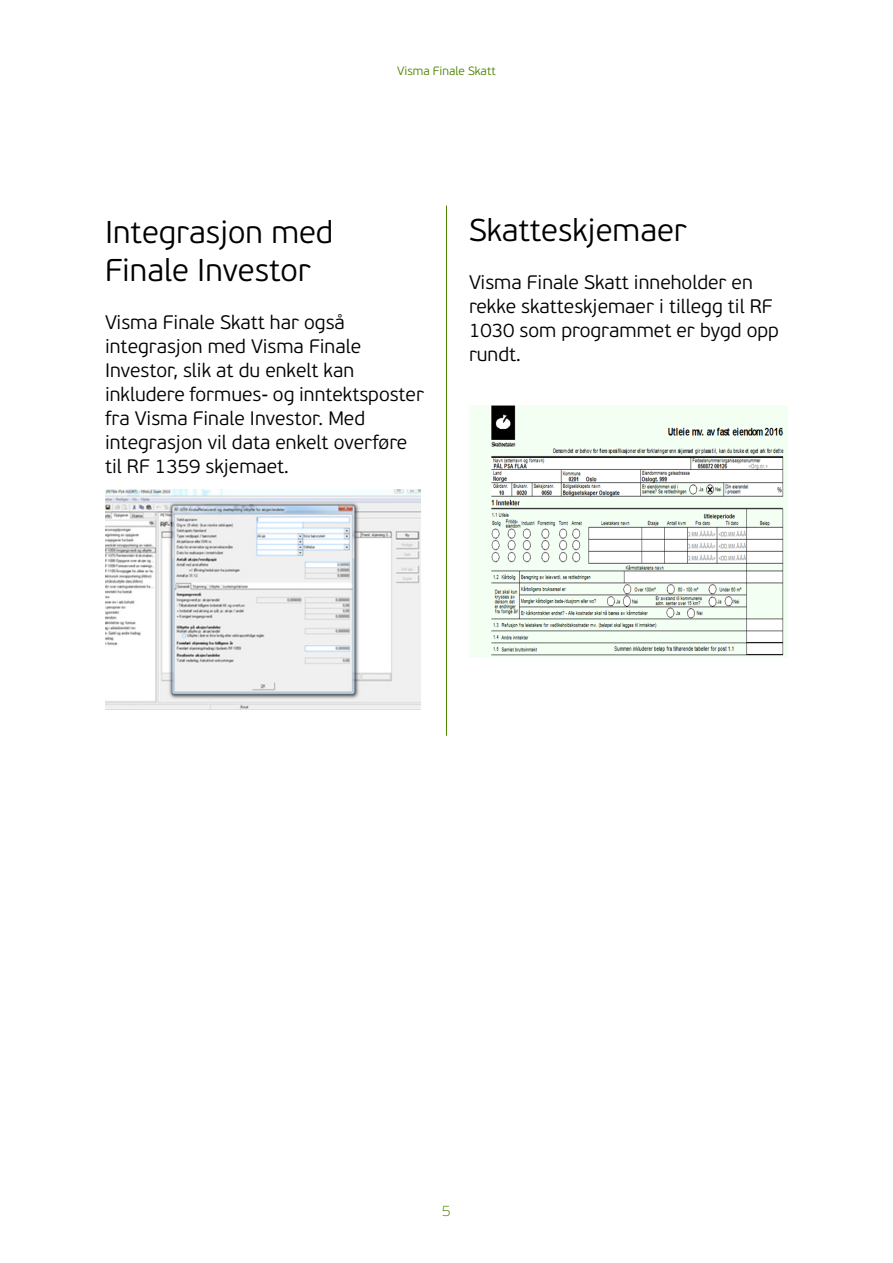
<style>
.page{position:relative;width:893px;height:1263px;background:#fff}
.page>*{position:absolute;margin:0;border:0;box-sizing:border-box;transform-origin:0 0}
.t1{font:300 31.5px/37.8px "PF Beau Sans Pro";color:#000}
.t2{font:300 19.5px/24px "PF Beau Sans Pro";color:#000}
.numbers{font:100 15px "PF Beau Sans Pro";color:#4d8400}
.t3{font:300 12px "PF Beau Sans Pro";color:#4d8400}
</style>
<div class="page">
<hr style="left:446px;top:206px;width:1px;height:530px;background:#4d8400">
<img style="left:105px;top:490px;width:316px;height:219px">
<img style="left:469px;top:405px;width:319px;height:253px">
<p class="t3" style="left:397px;top:64px;width:100px">Visma Finale Skatt</p>
<p class="t1" style="left:105px;top:214px;width:230px">Integrasjon med<br>Finale Investor</p>
<p class="t2" style="left:105px;top:310px;width:320px">Visma Finale Skatt har også integrasjon med Visma Finale<br>Investor, slik at du enkelt kan inkludere formues- og inntektsposter fra Visma Finale Investor. Med integrasjon vil data enkelt overføre til RF 1359 skjemaet.</p>
<p class="t1" style="left:469px;top:212px;width:219px">Skatteskjemaer</p>
<p class="t2" style="left:469px;top:271px;width:311px">Visma Finale Skatt inneholder en rekke skatteskjemaer i tillegg til RF<br>1030 som programmet er bygd opp rundt.</p>
<p class="numbers" style="left:442px;top:1202px;width:10px">5</p>
</div>
